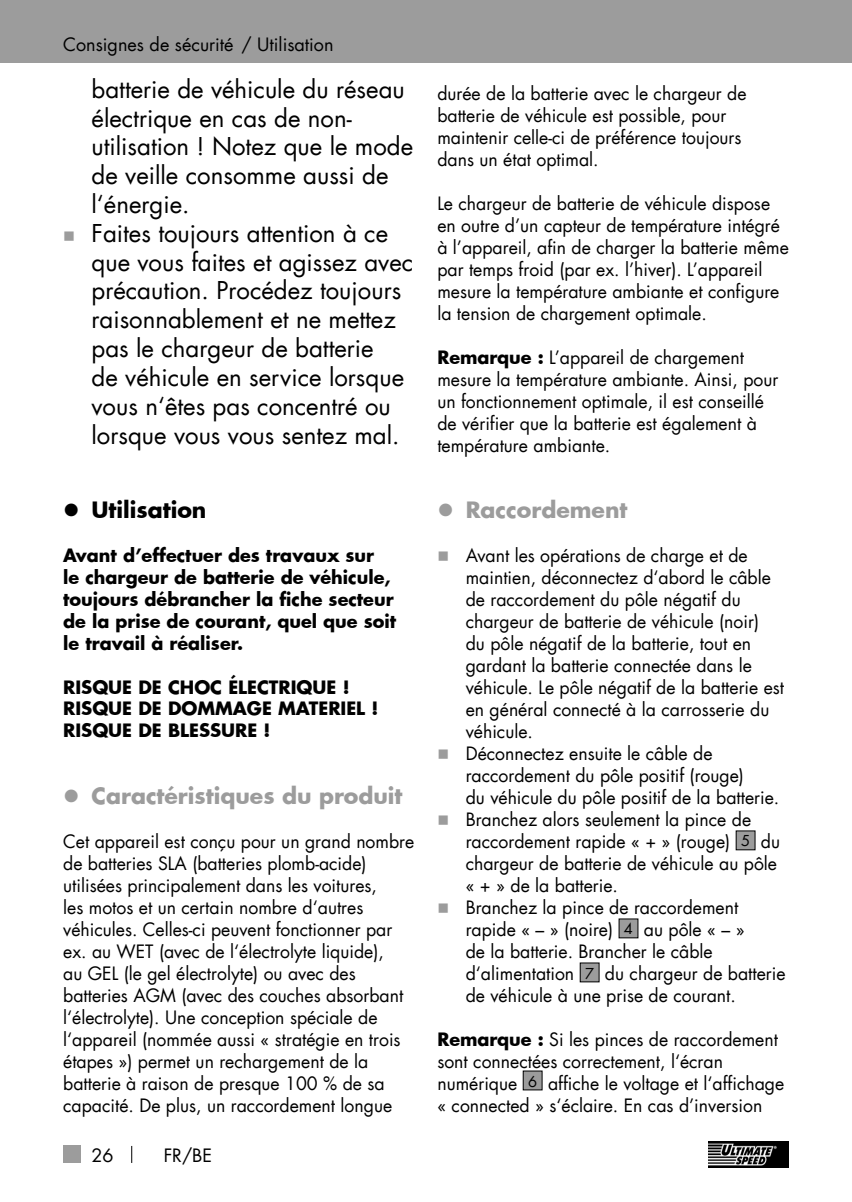
<style>
.page{position:relative;width:852px;height:1202px;background:#fff}
.page>*{position:absolute;margin:0;border:0;box-sizing:border-box;transform-origin:0 0}
.t1{font:24px/28.8px "Futura LT";color:#000}
.t2{font:700 22px "Futura";color:#9c9c9c}
.t3{font:700 22px "Futura";color:#000}
.t4{font:18px/22px "Futura LT";color:#000}
.t5{font:700 18px/22px "Futura";color:#000}
.s1{font-family:"Futura";font-weight:700}
.s2{font-size:14.8px}
</style>
<div class="page">
<div style="left:0;top:0;width:852px;height:63px;background:#9c9c9c"></div>
<div style="left:63px;top:1145px;width:17px;height:17px;background:#9c9c9c"></div>
<svg style="left:131px;top:1145px;width:1px;height:17px"></svg>
<img style="left:708px;top:1141px;width:81px;height:26px">
<div style="left:736px;top:831px;width:19px;height:18px;background:#9c9c9c"></div>
<div style="left:736px;top:830px;width:20px;height:20px;border:1px solid #000"></div>
<div style="left:619px;top:919px;width:19px;height:18px;background:#9c9c9c"></div>
<div style="left:580px;top:963px;width:19px;height:18px;background:#9c9c9c"></div>
<div style="left:580px;top:962px;width:20px;height:20px;border:1px solid #000"></div>
<div style="left:523px;top:1071px;width:19px;height:18px;background:#9c9c9c"></div>
<p class="t4" style="left:63px;top:34px;width:272px">Consignes de sécurité / Utilisation</p>
<p class="t1" style="left:92px;top:75px;width:323px">batterie de véhicule du réseau électrique en cas de non&shy;utilisation ! Notez que le mode de veille consomme aussi de l‘énergie.<br>Faites toujours attention à ce que vous faites et agissez avec précaution. Procédez toujours raisonnablement et ne mettez pas le chargeur de batterie<br>de véhicule en service lorsque vous n‘êtes pas concentré ou lorsque vous vous sentez mal.</p>
<p class="t3" style="left:92px;top:494px;width:116px">Utilisation</p>
<p class="t5" style="left:63px;top:544px;width:334px">Avant d’effectuer des travaux sur<br>le chargeur de batterie de véhicule, toujours débrancher la fiche secteur de la prise de courant, quel que soit le travail à réaliser.</p>
<p class="t5" style="left:63px;top:675px;width:317px">RISQUE DE CHOC ÉLECTRIQUE !<br>RISQUE DE DOMMAGE MATERIEL !<br>RISQUE DE BLESSURE !</p>
<p class="t2" style="left:92px;top:780px;width:312px">Caractéristiques du produit</p>
<p class="t4" style="left:63px;top:831px;width:353px">Cet appareil est conçu pour un grand nombre de batteries SLA (batteries plomb-acide) utilisées principalement dans les voitures,<br>les motos et un certain nombre d‘autres véhicules. Celles-ci peuvent fonctionner par ex. au WET (avec de l‘électrolyte liquide),<br>au GEL (le gel électrolyte) ou avec des batteries AGM (avec des couches absorbant l‘électrolyte). Une conception spéciale de l‘appareil (nommée aussi « stratégie en trois étapes ») permet un rechargement de la batterie à raison de presque 100 % de sa capacité. De plus, un raccordement longue</p>
<p class="t4" style="left:92px;top:1144px;width:24px">26</p>
<p class="t4" style="left:164px;top:1144px;width:50px">FR/BE</p>
<p class="t4" style="left:437px;top:83px;width:311px">durée de la batterie avec le chargeur de batterie de véhicule est possible, pour maintenir celle-ci de préférence toujours dans un état optimal.</p>
<p class="t4" style="left:437px;top:193px;width:353px">Le chargeur de batterie de véhicule dispose en outre d’un capteur de température intégré à l’appareil, afin de charger la batterie même par temps froid (par ex. l’hiver). L’appareil mesure la température ambiante et configure la tension de chargement optimale.</p>
<p class="t4" style="left:437px;top:346px;width:343px"><span class="s1">Remarque :</span> L’appareil de chargement mesure la température ambiante. Ainsi, pour un fonctionnement optimale, il est conseillé de vérifier que la batterie est également à température ambiante.</p>
<p class="t2" style="left:466px;top:494px;width:163px">Raccordement</p>
<p class="t4" style="left:466px;top:545px;width:321px">Avant les opérations de charge et de maintien, déconnectez d‘abord le câble de raccordement du pôle négatif du chargeur de batterie de véhicule (noir)<br>du pôle négatif de la batterie, tout en gardant la batterie connectée dans le véhicule. Le pôle négatif de la batterie est en général connecté à la carrosserie du véhicule.<br>Déconnectez ensuite le câble de raccordement du pôle positif (rouge)<br>du véhicule du pôle positif de la batterie.<br>Branchez alors seulement la pince de raccordement rapide « + » (rouge) <span class="s2">5</span> du chargeur de batterie de véhicule au pôle « + » de la batterie.<br>Branchez la pince de raccordement rapide « – » (noire) <span class="s2">4</span> au pôle « – »<br>de la batterie. Brancher le câble d‘alimentation <span class="s2">7</span> du chargeur de batterie de véhicule à une prise de courant.</p>
<p class="t4" style="left:437px;top:1029px;width:348px"><span class="s1">Remarque :</span> Si les pinces de raccordement sont connectées correctement, l‘écran numérique <sup>6</sup> affiche le voltage et l‘affichage « connected » s‘éclaire. En cas d’inversion</p>
</div>
